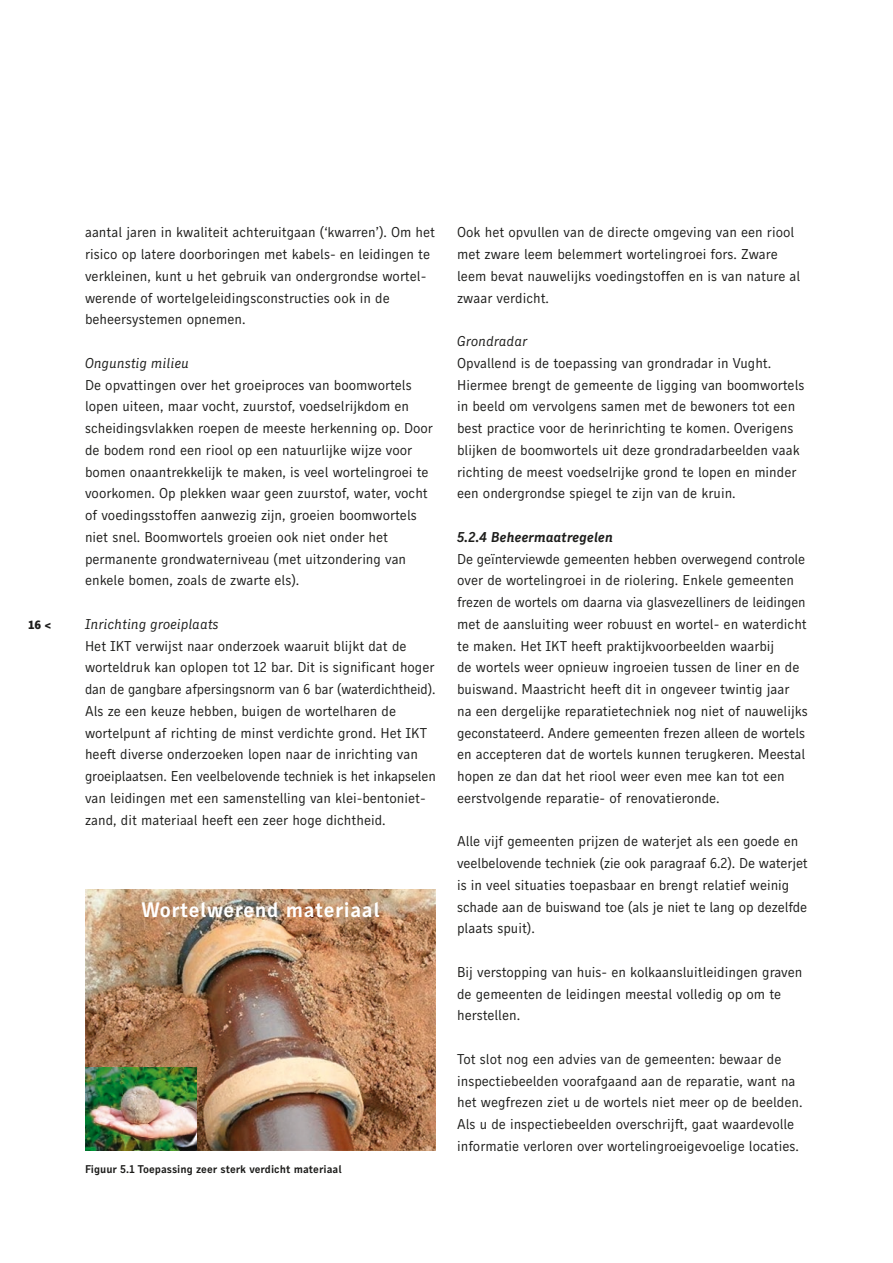
<style>
.page{position:relative;width:893px;height:1263px;background:#fff}
.page>*{position:absolute;margin:0;border:0;box-sizing:border-box;transform-origin:0 0}
.t1{font:21px "Skopex Gothic Bld";letter-spacing:.025em;color:#fff}
.t2{font:14.25px/21.8px "Skopex Gothic";color:#1d1d1b}
.t3{font:italic 14.25px "Skopex Gothic";color:#1d1d1b}
.t4{font:14.25px "Skopex Gothic Bld Ita";color:#1d1d1b}
.t5{font:900 12px "Skopex Gothic";color:#1d1d1b}
.t6{font:11.25px "Skopex Gothic Bld";color:#1d1d1b}
</style>
<div class="page">
<img style="left:85px;top:890px;width:351px;height:261px">
<img style="left:85px;top:1067px;width:111px;height:84px">
<p class="t5" style="left:29px;top:617px;width:24px">16 &lt;</p>
<p class="t2" style="left:85px;top:221px;width:352px">aantal jaren in kwaliteit achteruitgaan (‘kwarren’). Om het risico op latere doorboringen met kabels- en leidingen te verkleinen, kunt u het gebruik van ondergrondse wortel&shy;werende of wortelgeleidingsconstructies ook in de beheersystemen opnemen.</p>
<p class="t3" style="left:85px;top:354px;width:106px">Ongunstig milieu</p>
<p class="t2" style="left:85px;top:373px;width:349px">De opvattingen over het groeiproces van boomwortels lopen uiteen, maar vocht, zuurstof, voedselrijkdom en scheidingsvlakken roepen de meeste herkenning op. Door de bodem rond een riool op een natuurlijke wijze voor bomen onaantrekkelijk te maken, is veel wortelingroei te voorkomen. Op plekken waar geen zuurstof, water, vocht of voedingsstoffen aanwezig zijn, groeien boomwortels niet snel. Boomwortels groeien ook niet onder het permanente grondwaterniveau (met uitzondering van enkele bomen, zoals de zwarte els).</p>
<p class="t3" style="left:85px;top:615px;width:135px">Inrichting groeiplaats</p>
<p class="t2" style="left:85px;top:634px;width:352px">Het IKT verwijst naar onderzoek waaruit blijkt dat de worteldruk kan oplopen tot 12 bar. Dit is significant hoger dan de gangbare afpersingsnorm van 6 bar (waterdichtheid).<br>Als ze een keuze hebben, buigen de wortelharen de wortelpunt af richting de minst verdichte grond. Het IKT heeft diverse onderzoeken lopen naar de inrichting van groeiplaatsen. Een veelbelovende techniek is het inkapselen van leidingen met een samenstelling van klei-bentoniet&shy;zand, dit materiaal heeft een zeer hoge dichtheid.</p>
<h1 class="t1" style="left:141px;top:896px;width:240px">Wortelwerend materiaal</h1>
<p class="t6" style="left:85px;top:1162px;width:258px">Figuur 5.1 Toepassing zeer sterk verdicht materiaal</p>
<p class="t2" style="left:457px;top:221px;width:345px">Ook het opvullen van de directe omgeving van een riool met zware leem belemmert wortelingroei fors. Zware leem bevat nauwelijks voedingstoffen en is van nature al zwaar verdicht.</p>
<p class="t3" style="left:457px;top:332px;width:72px">Grondradar</p>
<p class="t2" style="left:457px;top:352px;width:349px">Opvallend is de toepassing van grondradar in Vught.<br>Hiermee brengt de gemeente de ligging van boomwortels in beeld om vervolgens samen met de bewoners tot een best practice voor de herinrichting te komen. Overigens blijken de boomwortels uit deze grondradarbeelden vaak richting de meest voedselrijke grond te lopen en minder een ondergrondse spiegel te zijn van de kruin.</p>
<p class="t4" style="left:457px;top:528px;width:157px">5.2.4 Beheermaatregelen</p>
<p class="t2" style="left:457px;top:547px;width:352px">De geïnterviewde gemeenten hebben overwegend controle over de wortelingroei in de riolering. Enkele gemeenten frezen de wortels om daarna via glasvezelliners de leidingen met de aansluiting weer robuust en wortel- en waterdicht te maken. Het IKT heeft praktijkvoorbeelden waarbij<br>de wortels weer opnieuw ingroeien tussen de liner en de buiswand. Maastricht heeft dit in ongeveer twintig jaar<br>na een dergelijke reparatietechniek nog niet of nauwelijks geconstateerd. Andere gemeenten frezen alleen de wortels en accepteren dat de wortels kunnen terugkeren. Meestal hopen ze dan dat het riool weer even mee kan tot een eerstvolgende reparatie- of renovatieronde.</p>
<p class="t2" style="left:457px;top:830px;width:352px">Alle vijf gemeenten prijzen de waterjet als een goede en veelbelovende techniek (zie ook paragraaf 6.2). De waterjet is in veel situaties toepasbaar en brengt relatief weinig schade aan de buiswand toe (als je niet te lang op dezelfde plaats spuit).</p>
<p class="t2" style="left:457px;top:961px;width:347px">Bij verstopping van huis- en kolkaansluitleidingen graven de gemeenten de leidingen meestal volledig op om te herstellen.</p>
<p class="t2" style="left:457px;top:1048px;width:347px">Tot slot nog een advies van de gemeenten: bewaar de inspectiebeelden voorafgaand aan de reparatie, want na het wegfrezen ziet u de wortels niet meer op de beelden.<br>Als u de inspectiebeelden overschrijft, gaat waardevolle informatie verloren over wortelingroeigevoelige locaties.</p>
</div>
